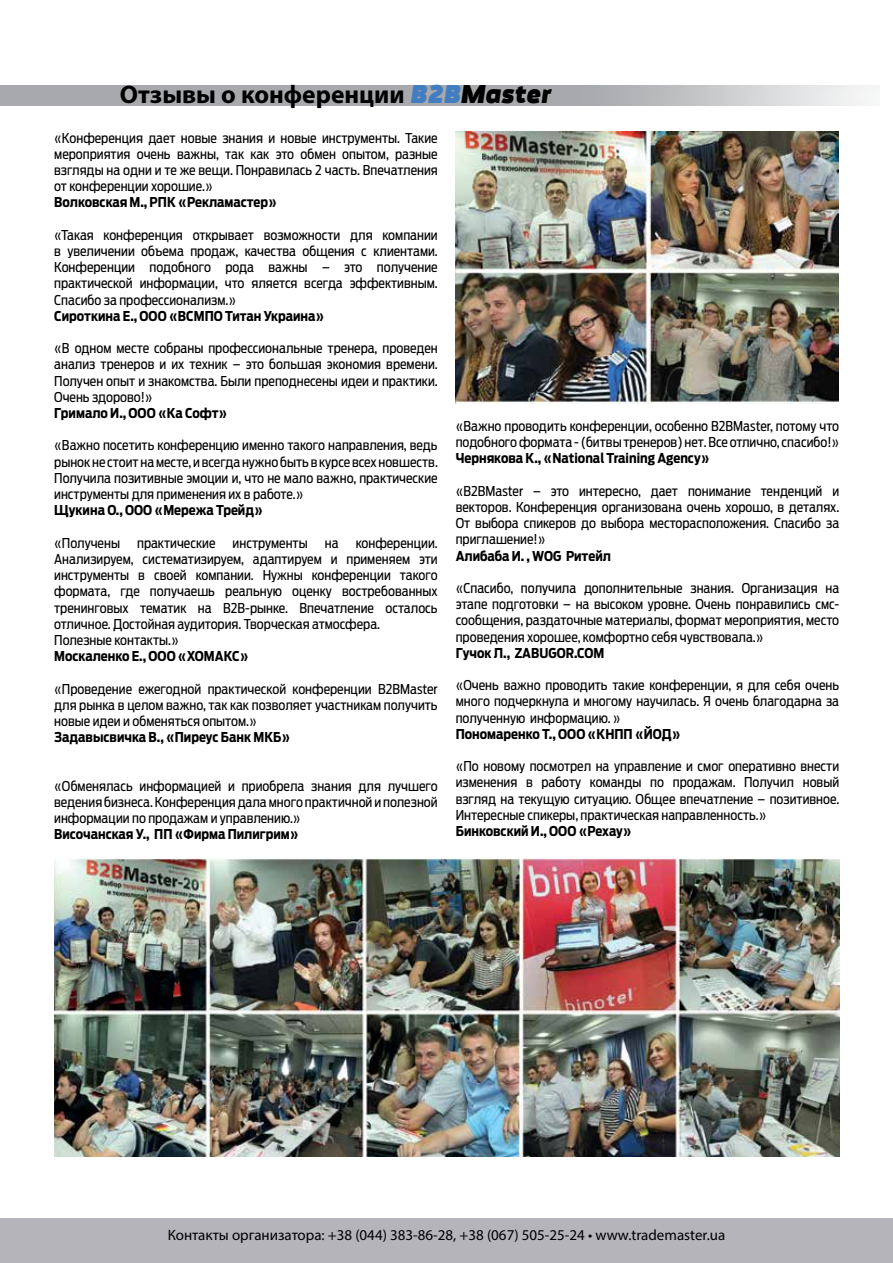
<style>
.page{position:relative;width:893px;height:1263px;background:#fff}
.page>*{position:absolute;margin:0;border:0;box-sizing:border-box;transform-origin:0 0}
.t1{font:700 25.5px "Myriad Pro";color:#000}
.t2{font:15px "Myriad Pro";color:#000}
.t3{font:13.5px/16.2px "Ford Antenna Cond";color:#000;text-align:justify}
.t4{font:700 13.5px "Ford Antenna Cond";color:#000}
.s1{font-family:"Movavi Grotesque";font-weight:900;font-style:italic;color:#417dc0}
.s2{font-family:"Movavi Grotesque";font-weight:900;font-style:italic}
</style>
<div class="page">
<div style="left:0;top:1218px;width:893px;height:45px;background:#b5b4ba"></div>
<img style="left:54px;top:859px;width:785px;height:297px">
<img style="left:456px;top:132px;width:382px;height:272px">
<h1 class="t1" style="left:120px;top:78px;width:432px">Отзывы о конференции <span class="s1">B2B</span><span class="s2">Master</span></h1>
<p class="t3" style="left:54px;top:128px;width:385px">«Конференция дает новые знания и новые инструменты. Такие мероприятия очень важны, так как это обмен опытом, разные взгляды на одни и те же вещи. Понравилась 2 часть. Впечатления от конференции хорошие.»</p>
<p class="t4" style="left:54px;top:190px;width:224px">Волковская М., РПК «Рекламастер»</p>
<p class="t3" style="left:54px;top:225px;width:385px">«Такая конференция открывает возможности для компании в увеличении объема продаж, качества общения с клиентами.<br>Конференции подобного рода важны – это получение практической информации, что яляется всегда эффективным.<br>Спасибо за профессионализм.»</p>
<p class="t4" style="left:54px;top:304px;width:272px">Сироткина Е., ООО «ВСМПО Титан Украина»</p>
<p class="t3" style="left:54px;top:339px;width:385px">«В одном месте собраны профессиональные тренера, проведен анализ тренеров и их техник – это большая экономия времени.<br>Получен опыт и знакомства. Были преподнесены идеи и практики.<br>Очень здорово!»</p>
<p class="t4" style="left:54px;top:401px;width:175px">Гримало И., ООО «Ка Софт»</p>
<p class="t3" style="left:54px;top:436px;width:385px">«Важно посетить конференцию именно такого направления, ведь рынок не стоит на месте, и всегда нужно быть в курсе всех новшеств.<br>Получила позитивные эмоции и, что не мало важно, практические инструменты для применения их в работе.»</p>
<p class="t4" style="left:54px;top:498px;width:210px">Щукина О., ООО «Мережа Трейд»</p>
<p class="t3" style="left:54px;top:533px;width:67px">«Получены</p>
<p class="t3" style="left:137px;top:533px;width:80px">практические</p>
<p class="t3" style="left:233px;top:533px;width:77px">инструменты</p>
<p class="t3" style="left:325px;top:533px;width:15px">на</p>
<p class="t3" style="left:456px;top:416px;width:385px">«Важно проводить конференции, особенно B2BMaster, потому что подобного формата - (битвы тренеров) нет. Все отлично, спасибо!»</p>
<p class="t4" style="left:456px;top:446px;width:255px">Чернякова К., «National Training Agency»</p>
<p class="t3" style="left:456px;top:481px;width:385px">«B2BMaster – это интересно, дает понимание тенденций и векторов. Конференция организована очень хорошо, в деталях.<br>От выбора спикеров до выбора месторасположения. Спасибо за приглашение!»</p>
<p class="t4" style="left:456px;top:544px;width:157px">Алибаба И. , WOG Ритейл</p>
<p class="t3" style="left:456px;top:578px;width:385px">«Спасибо, получила дополнительные знания. Организация на этапе подготовки – на высоком уровне. Очень понравились смс&shy;сообщения, раздаточные материалы, формат мероприятия, место проведения хорошее, комфортно себя чувствовала.»</p>
<p class="t4" style="left:456px;top:641px;width:150px">Гучок Л., ZABUGOR.COM</p>
<p class="t3" style="left:456px;top:675px;width:385px">«Очень важно проводить такие конференции, я для себя очень много подчеркнула и многому научилась. Я очень благодарна за полученную информацию. »</p>
<p class="t4" style="left:456px;top:722px;width:226px">Пономаренко Т., ООО «КНПП «ЙОД»</p>
<p class="t3" style="left:456px;top:756px;width:385px">«По новому посмотрел на управление и смог оперативно внести изменения в работу команды по продажам. Получил новый взгляд на текущую ситуацию. Общее впечатление – позитивное.<br>Интересные спикеры, практическая направленность.»</p>
<p class="t4" style="left:456px;top:819px;width:177px">Бинковский И., ООО «Рехау»</p>
<p class="t3" style="left:54px;top:533px;width:385px;text-align:left;text-indent:301px">конференции.<br>Анализируем, систематизируем, адаптируем и применяем эти инструменты в своей компании. Нужны конференции такого формата, где получаешь реальную оценку востребованных тренинговых тематик на В2В-рынке. Впечатление осталось отличное. Достойная аудитория. Творческая атмосфера.<br>Полезные контакты.»</p>
<p class="t4" style="left:54px;top:644px;width:196px">Москаленко Е., ООО «ХОМАКС»</p>
<p class="t3" style="left:54px;top:679px;width:385px">«Проведение ежегодной практической конференции B2BMaster для рынка в целом важно, так как позволяет участникам получить новые идеи и обменяться опытом.»</p>
<p class="t4" style="left:54px;top:725px;width:238px">Задавысвичка В., «Пиреус Банк МКБ»</p>
<p class="t3" style="left:54px;top:776px;width:385px">«Обменялась информацией и приобрела знания для лучшего ведения бизнеса. Конференция дала много практичной и полезной информации по продажам и управлению.»</p>
<p class="t4" style="left:54px;top:822px;width:246px">Височанская У., ПП «Фирма Пилигрим»</p>
<p class="t2" style="left:168px;top:1225px;width:559px">Контакты организатора: +38 (044) 383-86-28, +38 (067) 505-25-24 • www.trademaster.ua</p>
</div>
